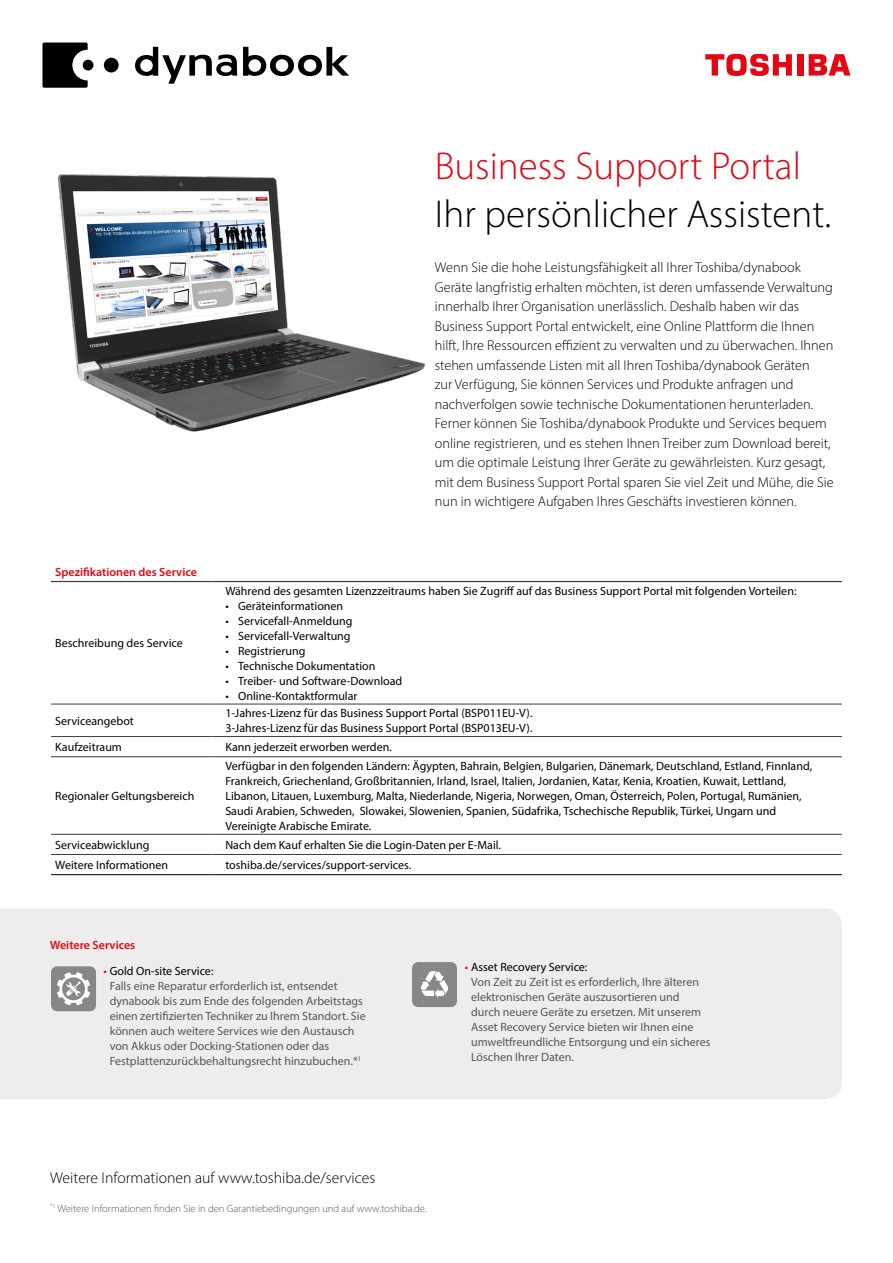
<style>
.page{position:relative;width:893px;height:1263px;background:#fff}
.page>*{position:absolute;margin:0;border:0;box-sizing:border-box;transform-origin:0 0}
.t1{font:300 39px "Myriad Pro";color:#000}
.t2{font:300 39px "Myriad Pro";color:#e30613}
.t3{font:300 15.75px "Myriad Pro";color:#000}
.t4{font:300 14.25px/19.5px "Myriad Pro";color:#000}
.t5{font:12px/15px "Myriad Pro";color:#000}
.t6{font:12px/15px "Myriad Pro";color:#575756}
.t7{font:600 12px "Myriad Pro";color:#e30613}
.t8{font:300 10.5px "Myriad Pro";color:#575756}
.s1{color:#e30613}
.s2{color:#000}
</style>
<div class="page">
<div style="left:0;top:909px;width:842px;height:190px;background:#ededed"></div>
<div style="left:412px;top:962px;width:45px;height:45px;background:#878787;border-radius:6px"></div>
<svg style="left:421px;top:971px;width:28px;height:27px"></svg>
<div style="left:797px;top:54px;width:6px;height:22px;background:#e30613"></div>
<svg style="left:809px;top:54px;width:41px;height:22px"></svg>
<svg style="left:705px;top:54px;width:87px;height:22px"></svg>
<svg style="left:42px;top:43px;width:46px;height:45px"></svg>
<div style="left:83px;top:60px;width:10px;height:11px;background:#000;border-radius:50%"></div>
<div style="left:104px;top:58px;width:15px;height:14px;background:#000;border-radius:50%"></div>
<svg style="left:243px;top:47px;width:106px;height:29px"></svg>
<svg style="left:135px;top:47px;width:102px;height:37px"></svg>
<img style="left:57px;top:174px;width:369px;height:258px">
<hr style="left:51px;top:704px;width:162px;height:1px;background:#3c3c3b">
<hr style="left:213px;top:704px;width:629px;height:1px;background:#3c3c3b">
<hr style="left:51px;top:736px;width:162px;height:1px;background:#3c3c3b">
<hr style="left:213px;top:736px;width:629px;height:1px;background:#3c3c3b">
<hr style="left:51px;top:756px;width:162px;height:1px;background:#3c3c3b">
<hr style="left:213px;top:756px;width:629px;height:1px;background:#3c3c3b">
<hr style="left:51px;top:834px;width:162px;height:1px;background:#3c3c3b">
<hr style="left:213px;top:834px;width:629px;height:1px;background:#3c3c3b">
<hr style="left:51px;top:854px;width:162px;height:1px;background:#3c3c3b">
<hr style="left:213px;top:854px;width:629px;height:1px;background:#3c3c3b">
<hr style="left:51px;top:874px;width:162px;height:1px;background:#000">
<hr style="left:213px;top:874px;width:629px;height:1px;background:#000">
<hr style="left:51px;top:581px;width:162px;height:1px;background:#3c3c3b">
<hr style="left:213px;top:581px;width:629px;height:1px;background:#3c3c3b">
<div style="left:51px;top:966px;width:45px;height:45px;background:#878787;border-radius:6px"></div>
<svg style="left:57px;top:972px;width:33px;height:33px"></svg>
<p class="t7" style="left:55px;top:564px;width:143px">Spezifikationen des Service</p>
<p class="t5" style="left:55px;top:635px;width:129px">Beschreibung des Service</p>
<h1 class="t2" style="left:435px;top:143px;width:368px">Business Support Portal</h1>
<h1 class="t1" style="left:435px;top:191px;width:398px">Ihr persönlicher Assistent.</h1>
<p class="t4" style="left:435px;top:258px;width:400px">Wenn Sie die hohe Leistungsfähigkeit all Ihrer Toshiba/dynabook Geräte langfristig erhalten möchten, ist deren umfassende Verwaltung innerhalb Ihrer Organisation unerlässlich. Deshalb haben wir das Business Support Portal entwickelt, eine Online Plattform die Ihnen hilft, Ihre Ressourcen effizient zu verwalten und zu überwachen. Ihnen stehen umfassende Listen mit all Ihren Toshiba/dynabook Geräten<br>zur Verfügung, Sie können Services und Produkte anfragen und nachverfolgen sowie technische Dokumentationen herunterladen.<br>Ferner können Sie Toshiba/dynabook Produkte und Services bequem online registrieren, und es stehen Ihnen Treiber zum Download bereit, um die optimale Leistung Ihrer Geräte zu gewährleisten. Kurz gesagt, mit dem Business Support Portal sparen Sie viel Zeit und Mühe, die Sie nun in wichtigere Aufgaben Ihres Geschäfts investieren können.</p>
<p class="t5" style="left:225px;top:583px;width:573px">Während des gesamten Lizenzzeitraums haben Sie Zugriff auf das Business Support Portal mit folgenden Vorteilen:</p>
<p class="t5" style="left:225px;top:598px;width:119px">• Geräteinformationen</p>
<p class="t5" style="left:225px;top:613px;width:129px">• Servicefall-Anmeldung</p>
<p class="t5" style="left:225px;top:628px;width:127px">• Servicefall-Verwaltung</p>
<p class="t5" style="left:225px;top:643px;width:82px">• Registrierung</p>
<p class="t5" style="left:225px;top:658px;width:152px">• Technische Dokumentation</p>
<p class="t5" style="left:225px;top:673px;width:179px">• Treiber- und Software-Download</p>
<p class="t5" style="left:225px;top:688px;width:134px">• Online-Kontaktformular</p>
<p class="t5" style="left:55px;top:713px;width:80px">Serviceangebot</p>
<p class="t5" style="left:225px;top:706px;width:309px">1-Jahres-Lizenz für das Business Support Portal (BSP011EU-V).<br>3-Jahres-Lizenz für das Business Support Portal (BSP013EU-V).</p>
<p class="t5" style="left:55px;top:739px;width:68px">Kaufzeitraum</p>
<p class="t5" style="left:225px;top:739px;width:168px">Kann jederzeit erworben werden.</p>
<p class="t5" style="left:55px;top:788px;width:141px">Regionaler Geltungsbereich</p>
<p class="t5" style="left:225px;top:758px;width:588px">Verfügbar in den folgenden Ländern: Ägypten, Bahrain, Belgien, Bulgarien, Dänemark, Deutschland, Estland, Finnland, Frankreich, Griechenland, Großbritannien, Irland, Israel, Italien, Jordanien, Katar, Kenia, Kroatien, Kuwait, Lettland, Libanon, Litauen, Luxemburg, Malta, Niederlande, Nigeria, Norwegen, Oman, Österreich, Polen, Portugal, Rumänien, Saudi Arabien, Schweden, Slowakei, Slowenien, Spanien, Südafrika, Tschechische Republik, Türkei, Ungarn und Vereinigte Arabische Emirate.</p>
<p class="t5" style="left:55px;top:837px;width:96px">Serviceabwicklung</p>
<p class="t5" style="left:225px;top:837px;width:277px">Nach dem Kauf erhalten Sie die Login-Daten per E-Mail.</p>
<p class="t5" style="left:55px;top:857px;width:114px">Weitere Informationen</p>
<p class="t5" style="left:225px;top:857px;width:187px">toshiba.de/services/support-services.</p>
<p class="t7" style="left:50px;top:937px;width:87px">Weitere Services</p>
<p class="t6" style="left:110px;top:963px;width:257px;text-indent:-6px"><span class="s1">•</span> <span class="s2">Gold On-site Service:<br></span>Falls eine Reparatur erforderlich ist, entsendet dynabook bis zum Ende des folgenden Arbeitstags einen zertifizierten Techniker zu Ihrem Standort. Sie können auch weitere Services wie den Austausch von Akkus oder Docking-Stationen oder das Festplattenzurückbehaltungsrecht hinzubuchen.*<sup>1</sup></p>
<p class="t6" style="left:471px;top:959px;width:241px;text-indent:-6px"><span class="s1">•</span> <span class="s2">Asset Recovery Service:<br></span>Von Zeit zu Zeit ist es erforderlich, Ihre älteren elektronischen Geräte auszusortieren und durch neuere Geräte zu ersetzen. Mit unserem Asset Recovery Service bieten wir Ihnen eine umweltfreundliche Entsorgung und ein sicheres Löschen Ihrer Daten.</p>
<h2 class="t3" style="left:50px;top:1168px;width:327px">Weitere Informationen auf www.toshiba.de/services</h2>
<p class="t8" style="left:50px;top:1202px;width:378px"><sup>*1</sup> Weitere Informationen finden Sie in den Garantiebedingungen und auf www.toshiba.de.</p>
</div>
